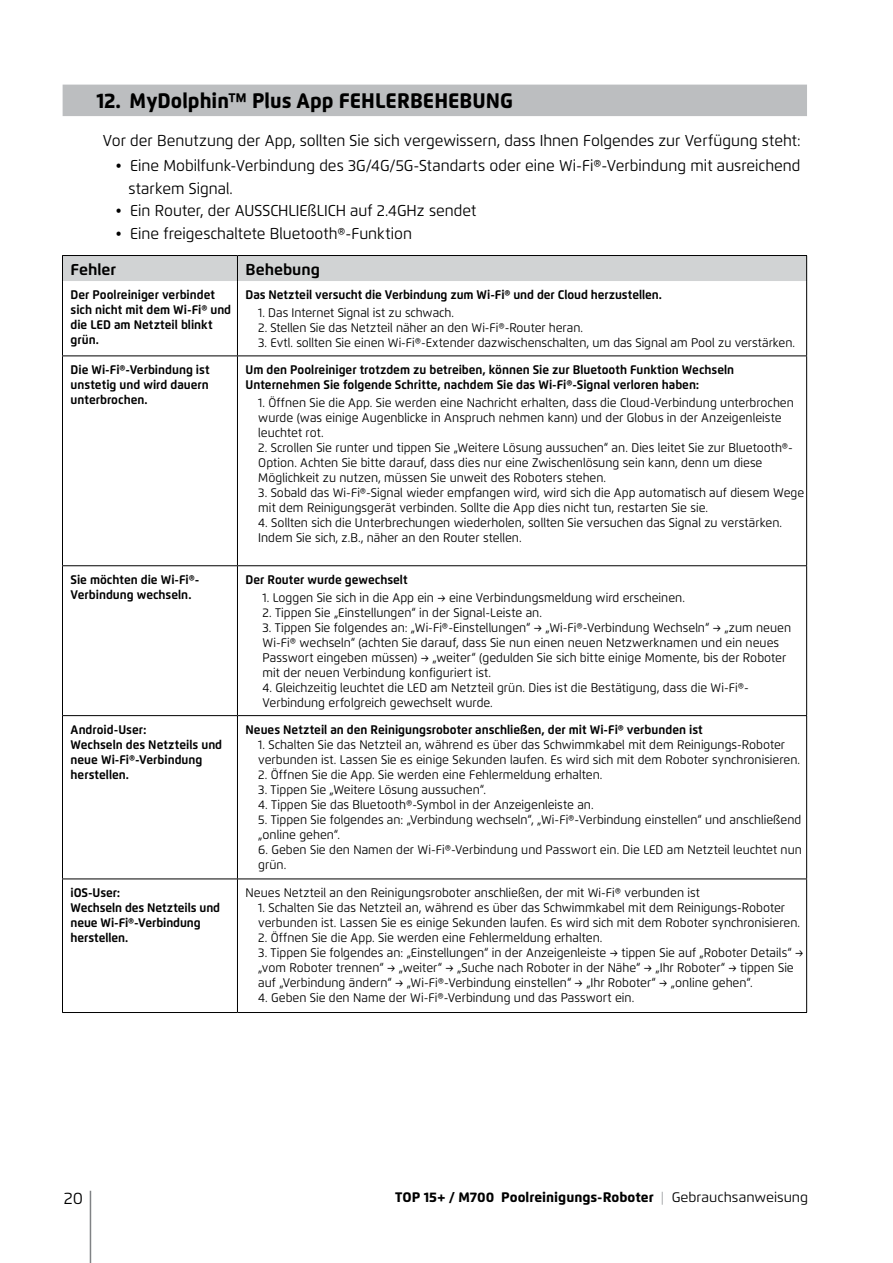
<style>
.page{position:relative;width:893px;height:1263px;background:#fff}
.page>*{position:absolute;margin:0;border:0;box-sizing:border-box;transform-origin:0 0}
.t1{font:800 21px "Flexo";color:#000;scale:.95 1}
.t2{font:16.5px "Flexo";color:#000}
.t3{font:15.75px/22.5px "Flexo";color:#000;scale:.95 1}
.t4{font:700 15.75px "Flexo";color:#000}
.t5{font:800 13.8px "Flexo";color:#000}
.t6{font:12.45px/15px "Flexo";color:#000;scale:.95 1}
.t7{font:700 12.45px/15px "Flexo";color:#000;scale:.95 1}
.s1{font-weight:300;color:#939598}
.s2{font-weight:400}
</style>
<div class="page">
<hr style="left:90px;top:1191px;width:1px;height:72px;background:#808285">
<div style="left:63px;top:85px;width:744px;height:31px;background:#bcbec0"></div>
<hr style="left:62px;top:281px;width:1px;height:74px;background:#000">
<hr style="left:237px;top:281px;width:1px;height:74px;background:#000">
<hr style="left:806px;top:281px;width:1px;height:74px;background:#000">
<hr style="left:62px;top:355px;width:175px;height:1px;background:#000">
<hr style="left:62px;top:356px;width:1px;height:209px;background:#000">
<hr style="left:237px;top:355px;width:570px;height:1px;background:#000">
<hr style="left:237px;top:356px;width:1px;height:209px;background:#000">
<hr style="left:806px;top:356px;width:1px;height:209px;background:#000">
<hr style="left:62px;top:565px;width:175px;height:1px;background:#000">
<hr style="left:62px;top:566px;width:1px;height:149px;background:#000">
<hr style="left:237px;top:565px;width:570px;height:1px;background:#000">
<hr style="left:237px;top:566px;width:1px;height:149px;background:#000">
<hr style="left:806px;top:566px;width:1px;height:149px;background:#000">
<hr style="left:62px;top:715px;width:175px;height:1px;background:#000">
<hr style="left:62px;top:716px;width:1px;height:162px;background:#000">
<hr style="left:237px;top:715px;width:570px;height:1px;background:#000">
<hr style="left:237px;top:716px;width:1px;height:162px;background:#000">
<hr style="left:806px;top:716px;width:1px;height:162px;background:#000">
<hr style="left:62px;top:878px;width:175px;height:1px;background:#000">
<hr style="left:62px;top:879px;width:1px;height:133px;background:#000">
<hr style="left:237px;top:878px;width:570px;height:1px;background:#000">
<hr style="left:237px;top:879px;width:1px;height:133px;background:#000">
<hr style="left:806px;top:879px;width:1px;height:133px;background:#000">
<hr style="left:62px;top:1012px;width:175px;height:1px;background:#000">
<hr style="left:237px;top:1012px;width:570px;height:1px;background:#000">
<div style="left:62px;top:255px;width:745px;height:26px;background:#d1d3d4"></div>
<h1 class="t1" style="left:97px;top:87px;width:440px">12. MyDolphin™ Plus App FEHLERBEHEBUNG</h1>
<p class="t3" style="left:103px;top:129px;width:736px">Vor der Benutzung der App, sollten Sie sich vergewissern, dass Ihnen Folgendes zur Verfügung steht:</p>
<p class="t3" style="left:129px;top:154px;width:709px;text-indent:-13px">• Eine Mobilfunk-Verbindung des 3G/4G/5G-Standarts oder eine Wi-Fi®-Verbindung mit ausreichend starkem Signal.</p>
<p class="t3" style="left:116px;top:199px;width:381px">• Ein Router, der AUSSCHLIEßLICH auf 2.4GHz sendet</p>
<p class="t3" style="left:116px;top:222px;width:313px">• Eine freigeschaltete Bluetooth®-Funktion</p>
<p class="t4" style="left:71px;top:260px;width:47px">Fehler</p>
<p class="t4" style="left:246px;top:260px;width:76px">Behebung</p>
<p class="t7" style="left:71px;top:287px;width:171px">Der Poolreiniger verbindet sich nicht mit dem Wi-Fi® und die LED am Netzteil blinkt grün.</p>
<p class="t7" style="left:246px;top:287px;width:440px">Das Netzteil versucht die Verbindung zum Wi-Fi® und der Cloud herzustellen.</p>
<p class="t6" style="left:258px;top:306px;width:208px">1. Das Internet Signal ist zu schwach.</p>
<p class="t6" style="left:258px;top:321px;width:343px">2. Stellen Sie das Netzteil näher an den Wi-Fi®-Router heran.</p>
<p class="t6" style="left:258px;top:336px;width:567px">3. Evtl. sollten Sie einen Wi-Fi®-Extender dazwischenschalten, um das Signal am Pool zu verstärken.</p>
<p class="t7" style="left:71px;top:362px;width:148px;text-align:justify">Die Wi-Fi®-Verbindung ist unstetig und wird dauern unterbrochen.</p>
<p class="t7" style="left:246px;top:362px;width:516px">Um den Poolreiniger trotzdem zu betreiben, können Sie zur Bluetooth Funktion Wechseln<br>Unternehmen Sie folgende Schritte, nachdem Sie das Wi-Fi®-Signal verloren haben:</p>
<p class="t6" style="left:258px;top:395px;width:565px">1. Öffnen Sie die App. Sie werden eine Nachricht erhalten, dass die Cloud-Verbindung unterbrochen wurde (was einige Augenblicke in Anspruch nehmen kann) und der Globus in der Anzeigenleiste leuchtet rot.</p>
<p class="t6" style="left:258px;top:440px;width:564px">2. Scrollen Sie runter und tippen Sie „Weitere Lösung aussuchen“ an. Dies leitet Sie zur Bluetooth®-<br>Option. Achten Sie bitte darauf, dass dies nur eine Zwischenlösung sein kann, denn um diese<br>Möglichkeit zu nutzen, müssen Sie unweit des Roboters stehen.</p>
<p class="t6" style="left:258px;top:485px;width:576px">3. Sobald das Wi-Fi®-Signal wieder empfangen wird, wird sich die App automatisch auf diesem Wege mit dem Reinigungsgerät verbinden. Sollte die App dies nicht tun, restarten Sie sie.</p>
<p class="t6" style="left:258px;top:515px;width:553px">4. Sollten sich die Unterbrechungen wiederholen, sollten Sie versuchen das Signal zu verstärken.<br>Indem Sie sich, z.B., näher an den Router stellen.</p>
<p class="t7" style="left:71px;top:572px;width:137px">Sie möchten die Wi-Fi®-<br>Verbindung wechseln.</p>
<p class="t7" style="left:246px;top:572px;width:172px">Der Router wurde gewechselt</p>
<p class="t6" style="left:263px;top:590px;width:446px">1. Loggen Sie sich in die App ein → eine Verbindungsmeldung wird erscheinen.</p>
<p class="t6" style="left:263px;top:605px;width:296px">2. Tippen Sie „Einstellungen“ in der Signal-Leiste an.</p>
<p class="t6" style="left:263px;top:620px;width:558px">3. Tippen Sie folgendes an: „Wi-Fi®-Einstellungen“ → „Wi-Fi®-Verbindung Wechseln“ → „zum neuen Wi-Fi® wechseln“ (achten Sie darauf, dass Sie nun einen neuen Netzwerknamen und ein neues Passwort eingeben müssen) → „weiter“ (gedulden Sie sich bitte einige Momente, bis der Roboter mit der neuen Verbindung konfiguriert ist.</p>
<p class="t6" style="left:263px;top:680px;width:513px">4. Gleichzeitig leuchtet die LED am Netzteil grün. Dies ist die Bestätigung, dass die Wi-Fi®-<br>Verbindung erfolgreich gewechselt wurde.</p>
<p class="t7" style="left:71px;top:722px;width:161px">Android-User:<br>Wechseln des Netzteils und neue Wi-Fi®-Verbindung herstellen.</p>
<p class="t7" style="left:246px;top:722px;width:483px">Neues Netzteil an den Reinigungsroboter anschließen, der mit Wi-Fi® verbunden ist</p>
<p class="t6" style="left:258px;top:737px;width:572px">1. Schalten Sie das Netzteil an, während es über das Schwimmkabel mit dem Reinigungs-Roboter verbunden ist. Lassen Sie es einige Sekunden laufen. Es wird sich mit dem Roboter synchronisieren.</p>
<p class="t6" style="left:258px;top:767px;width:364px">2. Öffnen Sie die App. Sie werden eine Fehlermeldung erhalten.</p>
<p class="t6" style="left:258px;top:782px;width:241px">3. Tippen Sie „Weitere Lösung aussuchen“.</p>
<p class="t6" style="left:258px;top:797px;width:355px">4. Tippen Sie das Bluetooth®-Symbol in der Anzeigenleiste an.</p>
<p class="t6" style="left:258px;top:812px;width:573px">5. Tippen Sie folgendes an: „Verbindung wechseln“, „Wi-Fi®-Verbindung einstellen“ und anschließend „online gehen“.</p>
<p class="t6" style="left:258px;top:842px;width:574px">6. Geben Sie den Namen der Wi-Fi®-Verbindung und Passwort ein. Die LED am Netzteil leuchtet nun grün.</p>
<p class="t7" style="left:71px;top:885px;width:159px">iOS-User:<br>Wechseln des Netzteils und neue Wi-Fi®-Verbindung herstellen.</p>
<p class="t6" style="left:246px;top:885px;width:480px">Neues Netzteil an den Reinigungsroboter anschließen, der mit Wi-Fi® verbunden ist</p>
<p class="t6" style="left:258px;top:900px;width:572px">1. Schalten Sie das Netzteil an, während es über das Schwimmkabel mit dem Reinigungs-Roboter verbunden ist. Lassen Sie es einige Sekunden laufen. Es wird sich mit dem Roboter synchronisieren.</p>
<p class="t6" style="left:258px;top:930px;width:364px">2. Öffnen Sie die App. Sie werden eine Fehlermeldung erhalten.</p>
<p class="t6" style="left:258px;top:945px;width:575px">3. Tippen Sie folgendes an: „Einstellungen“ in der Anzeigenleiste → tippen Sie auf „Roboter Details“ → „vom Roboter trennen“ → „weiter“ → „Suche nach Roboter in der Nähe“ → „Ihr Roboter“ → tippen Sie auf „Verbindung ändern“ → „Wi-Fi®-Verbindung einstellen“ → „Ihr Roboter“ → „online gehen“.</p>
<p class="t6" style="left:258px;top:990px;width:397px">4. Geben Sie den Name der Wi-Fi®-Verbindung und das Passwort ein.</p>
<h2 class="t2" style="left:64px;top:1188px;width:21px">20</h2>
<p class="t5" style="left:395px;top:1188px;width:415px">TOP 15+ / M700 Poolreinigungs-Roboter <span class="s1">|</span> <span class="s2">Gebrauchsanweisung</span></p>
</div>
